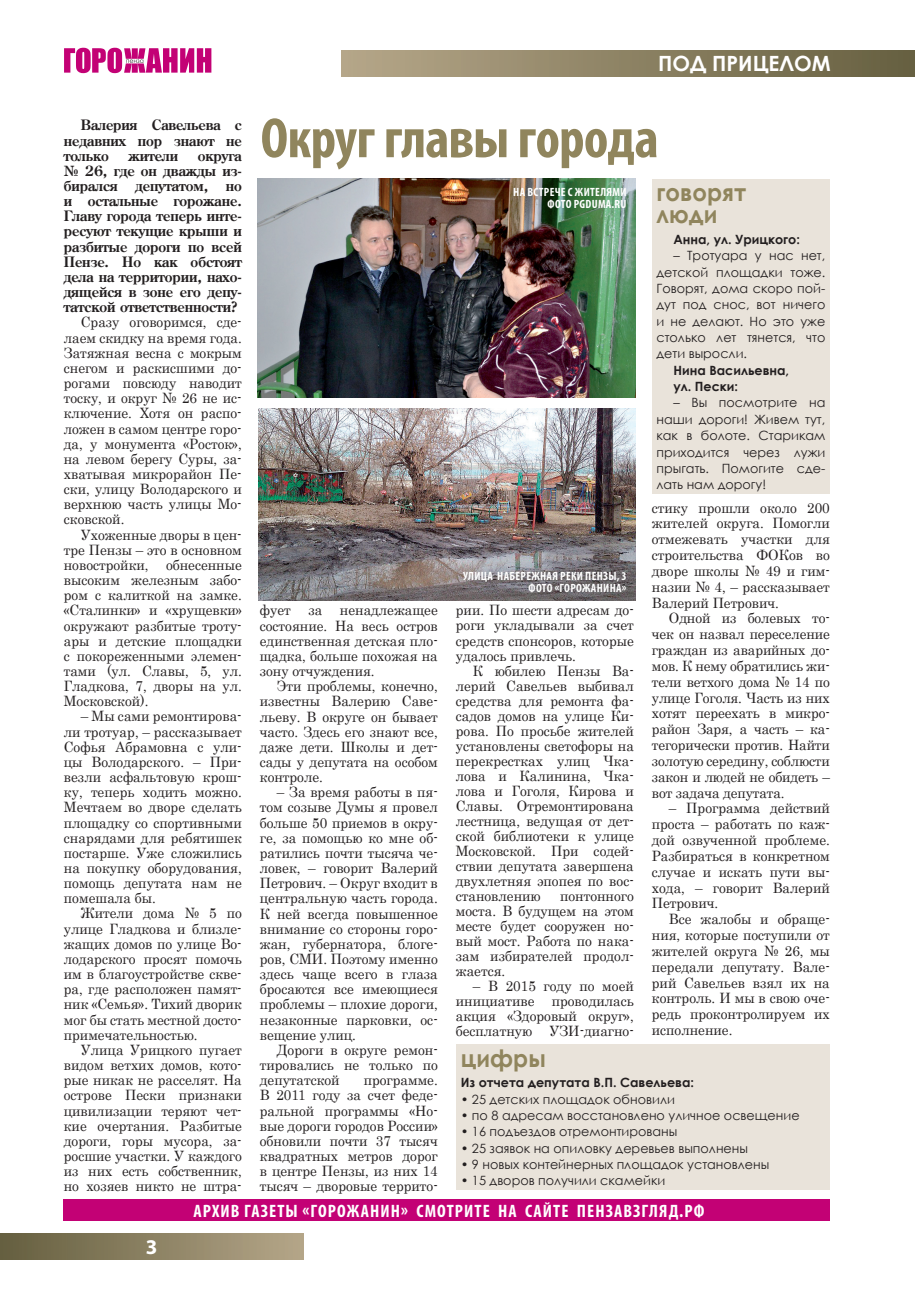
<style>
.page{position:relative;width:915px;height:1306px;background:#fff}
.page>*{position:absolute;margin:0;border:0;box-sizing:border-box;transform-origin:0 0}
.t1{font:700 condensed 57px "Myriad Pro";letter-spacing:-.015em;color:#90855d}
.t2{font:700 24px/22.5px "Century Gothic";letter-spacing:.005em;color:#90855d;scale:.95 1}
.t3{font:700 21px "Century Gothic";color:#fff}
.t4{font:700 21px "Myriad Pro";color:#fff}
.t5{font:700 condensed 18px "Myriad Pro";letter-spacing:.06em;color:#fff}
.t6{font:14.25px/15.1px "Century";color:#231f20;text-align:justify;scale:.95 1}
.t7{font:700 14.25px/15.1px "Century";color:#231f20;text-align:justify;scale:.95 1}
.t8{font:12.75px/16.4px "Century Gothic";color:#231f20;text-align:justify}
.t9{font:700 12.75px/16.4px "Century Gothic";color:#231f20}
.t10{font:700 condensed 12px/12px "Myriad Pro";letter-spacing:.025em;color:#fff;text-align:right}
.s1{font-family:"Century Schoolbook"}
</style>
<div class="page">
<svg style="left:64px;top:48px;width:147px;height:25px"></svg>
<img style="left:258px;top:179px;width:377px;height:219px">
<div style="left:341px;top:51px;width:573px;height:25px;background:linear-gradient(to right,#b5a689,#665f40)"></div>
<div style="left:0;top:1233px;width:303px;height:26px;background:linear-gradient(to right,#645e3f,#b4a688)"></div>
<div style="left:64px;top:1199px;width:765px;height:21px;background:#c30175"></div>
<img style="left:259px;top:409px;width:376px;height:191px">
<div style="left:456px;top:1044px;width:373px;height:145px;background:#e9e3da"></div>
<div style="left:652px;top:179px;width:177px;height:314px;background:#e9e3da"></div>
<h3 class="t3" style="left:658px;top:48px;width:174px">ПОД ПРИЦЕЛОМ</h3>
<p class="t7" style="left:64px;top:117px;width:189px;text-indent:17px">Валерия Савельева с недавних пор знают не только</p>
<p class="t7" style="left:64px;top:148px;width:189px;text-indent:134px">округа <span class="s1">№</span> 26, где он дважды из&shy;бирался депутатом, но и остальные горожане.<br>Главу города теперь инте&shy;ресуют текущие крыши и разбитые дороги по всей Пензе. Но как обстоят дела на территории, нахо&shy;дящейся в зоне его депу&shy;татской ответственности?</p>
<p class="t6" style="left:64px;top:313px;width:189px;text-indent:17px">Сразу оговоримся, сде&shy;лаем скидку на время года.<br>Затяжная весна с мокрым снегом и раскисшими до&shy;рогами повсюду наводит тоску, и округ № 26 не ис&shy;ключение. Хотя он распо&shy;ложен в самом центре горо&shy;да, у монумента «Росток», на левом берегу Суры, за&shy;хватывая микрорайон Пе&shy;ски, улицу Володарского и верхнюю часть улицы Мо&shy;сковской.</p>
<p class="t6" style="left:64px;top:525px;width:189px;text-indent:17px">Ухоженные дворы в цен&shy;тре Пензы – это в основном новостройки, обнесенные высоким железным забо&shy;ром с калиткой на замке. «Сталинки» и «хрущевки» окружают разбитые троту&shy;ары и детские площадки с покореженными элемен&shy;тами (ул. Славы, 5, ул.<br>Гладкова, 7, дворы на ул.<br>Московской).</p>
<p class="t6" style="left:64px;top:707px;width:189px;text-indent:17px">– Мы сами ремонтирова&shy;ли тротуар, – рассказывает Софья Абрамовна с ули&shy;цы Володарского. – При&shy;везли асфальтовую крош&shy;ку, теперь ходить можно.<br>Мечтаем во дворе сделать площадку со спортивными снарядами для ребятишек постарше. Уже сложились на покупку оборудования, помощь депутата нам не помешала бы.</p>
<p class="t6" style="left:64px;top:904px;width:189px;text-indent:17px">Жители дома № 5 по улице Гладкова и близле&shy;жащих домов по улице Во&shy;лодарского просят помочь им в благоустройстве скве&shy;ра, где расположен памят&shy;ник «Семья». Тихий дворик мог бы стать местной досто&shy;примечательностью.</p>
<p class="t6" style="left:64px;top:1040px;width:189px;text-indent:17px">Улица Урицкого пугает видом ветхих домов, кото&shy;рые никак не расселят. На острове Пески признаки цивилизации теряют чет&shy;кие очертания. Разбитые дороги, горы мусора, за&shy;росшие участки. У каждого из них есть собственник, но хозяев никто не штра-</p>
<p class="t7" style="left:128px;top:148px;width:54px">жители</p>
<h1 class="t1" style="left:260px;top:103px;width:399px">Округ главы города</h1>
<p class="t6" style="left:260px;top:601px;width:189px">фует за ненадлежащее состояние. На весь остров единственная детская пло&shy;щадка, больше похожая на зону отчуждения.</p>
<p class="t6" style="left:260px;top:677px;width:189px;text-indent:17px">Эти проблемы, конечно, известны Валерию Саве&shy;льеву. В округе он бывает часто. Здесь его знают все, даже дети. Школы и дет&shy;сады у депутата на особом контроле.</p>
<p class="t6" style="left:260px;top:783px;width:189px;text-indent:17px">– За время работы в пя&shy;том созыве Думы я провел больше 50 приемов в окру&shy;ге, за помощью ко мне об&shy;ратились почти тысяча че&shy;ловек, – говорит Валерий Петрович. – Округ входит в центральную часть города.<br>К ней всегда повышенное внимание со стороны горо&shy;жан, губернатора, блоге&shy;ров, СМИ. Поэтому именно здесь чаще всего в глаза бросаются все имеющиеся проблемы – плохие дороги, незаконные парковки, ос&shy;вещение улиц.</p>
<p class="t6" style="left:260px;top:1040px;width:189px;text-indent:17px">Дороги в округе ремон&shy;тировались не только по депутатской</p>
<p class="t6" style="left:260px;top:1071px;width:189px;text-indent:104px">программе.<br>В 2011 году за счет феде&shy;ральной программы «Но&shy;вые дороги городов России» обновили почти 37 тысяч квадратных метров дорог в центре Пензы, из них 14 тысяч – дворовые террито-</p>
<p class="t10" style="left:513px;top:186px;width:115px">НА ВСТРЕЧЕ С ЖИТЕЛЯМИ<br>ФОТО PGDUMA.RU</p>
<p class="t10" style="left:463px;top:570px;width:165px">УЛИЦА НАБЕРЕЖНАЯ РЕКИ ПЕНЗЫ, 3<br>ФОТО «ГОРОЖАНИНА»</p>
<p class="t6" style="left:455px;top:601px;width:189px">рии. По шести адресам до&shy;роги укладывали за счет средств спонсоров, которые удалось привлечь.</p>
<p class="t6" style="left:455px;top:661px;width:189px;text-indent:17px">К юбилею Пензы Ва&shy;лерий Савельев выбивал средства для ремонта фа&shy;садов домов на улице Ки&shy;рова. По просьбе жителей установлены светофоры на перекрестках улиц Чка&shy;лова и Калинина, Чка&shy;лова и Гоголя, Кирова и Славы. Отремонтирована лестница, ведущая от дет&shy;ской библиотеки к улице Московской. При содей&shy;ствии депутата завершена двухлетняя эпопея по вос&shy;становлению</p>
<p class="t6" style="left:455px;top:886px;width:189px;text-indent:104px">понтонного моста. В будущем на этом месте будет сооружен но&shy;вый мост. Работа по нака&shy;зам избирателей продол&shy;жается.</p>
<p class="t6" style="left:455px;top:976px;width:189px;text-indent:17px">– В 2015 году по моей инициативе проводилась акция «Здоровый округ», бесплатную УЗИ-диагно-</p>
<h2 class="t2" style="left:656px;top:180px;width:96px">говорят люди</h2>
<p class="t9" style="left:673px;top:230px;width:128px">Анна, ул. Урицкого:</p>
<p class="t8" style="left:656px;top:247px;width:170px;text-indent:17px">– Тротуара у нас нет, детской площадки тоже.<br>Говорят, дома скоро пой&shy;дут под снос, вот ничего и не делают. Но это уже столько лет тянется, что дети выросли.</p>
<p class="t9" style="left:673px;top:361px;width:117px">Нина Васильевна, ул. Пески:</p>
<p class="t8" style="left:656px;top:394px;width:170px;text-indent:17px">– Вы посмотрите на наши дороги! Живем тут, как в болоте. Старикам приходится через лужи прыгать. Помогите сде&shy;лать нам дорогу!</p>
<p class="t6" style="left:651px;top:498px;width:189px;line-height:15.8px">стику прошли около 200 жителей округа. Помогли отмежевать участки для строительства ФОКов во дворе школы № 49 и гим&shy;назии № 4, – рассказывает Валерий Петрович.</p>
<p class="t6" style="left:651px;top:609px;width:189px;line-height:15.8px;text-indent:17px">Одной из болевых то&shy;чек он назвал переселение граждан из аварийных до&shy;мов. К нему обратились жи&shy;тели ветхого дома № 14 по улице Гоголя. Часть из них хотят переехать в микро&shy;район Заря, а часть – ка&shy;тегорически против. Найти золотую середину, соблюсти закон и людей не обидеть – вот задача депутата.</p>
<p class="t6" style="left:651px;top:799px;width:189px;line-height:15.9px;text-indent:17px">– Программа действий проста – работать по каж&shy;дой озвученной проблеме.<br>Разбираться в конкретном случае и искать пути вы&shy;хода, – говорит Валерий Петрович.</p>
<p class="t6" style="left:651px;top:909px;width:189px;line-height:15.9px;text-indent:17px">Все жалобы и обраще&shy;ния, которые поступили от жителей округа № 26, мы передали депутату. Вале&shy;рий Савельев взял их на контроль. И мы в свою оче&shy;редь проконтролируем их исполнение.</p>
<h2 class="t2" style="left:460px;top:1045px;width:91px">цифры</h2>
<p class="t9" style="left:460px;top:1073px;width:235px">Из отчета депутата В.П. Савельева:</p>
<p class="t8" style="left:460px;top:1090px;width:216px">• 25 детских площадок обновили</p>
<p class="t8" style="left:460px;top:1106px;width:340px">• по 8 адресам восстановлено уличное освещение</p>
<p class="t8" style="left:460px;top:1123px;width:218px">• 16 подъездов отремонтированы</p>
<p class="t8" style="left:460px;top:1139px;width:289px">• 25 заявок на опиловку деревьев выполнены</p>
<p class="t8" style="left:460px;top:1155px;width:310px">• 9 новых контейнерных площадок установлены</p>
<p class="t8" style="left:460px;top:1172px;width:206px">• 15 дворов получили скамейки</p>
<h3 class="t4" style="left:146px;top:1233px;width:13px">3</h3>
<p class="t5" style="left:193px;top:1199px;width:512px">АРХИВ ГАЗЕТЫ «ГОРОЖАНИН» СМОТРИТЕ НА САЙТЕ ПЕНЗАВЗГЛЯД.РФ</p>
</div>
